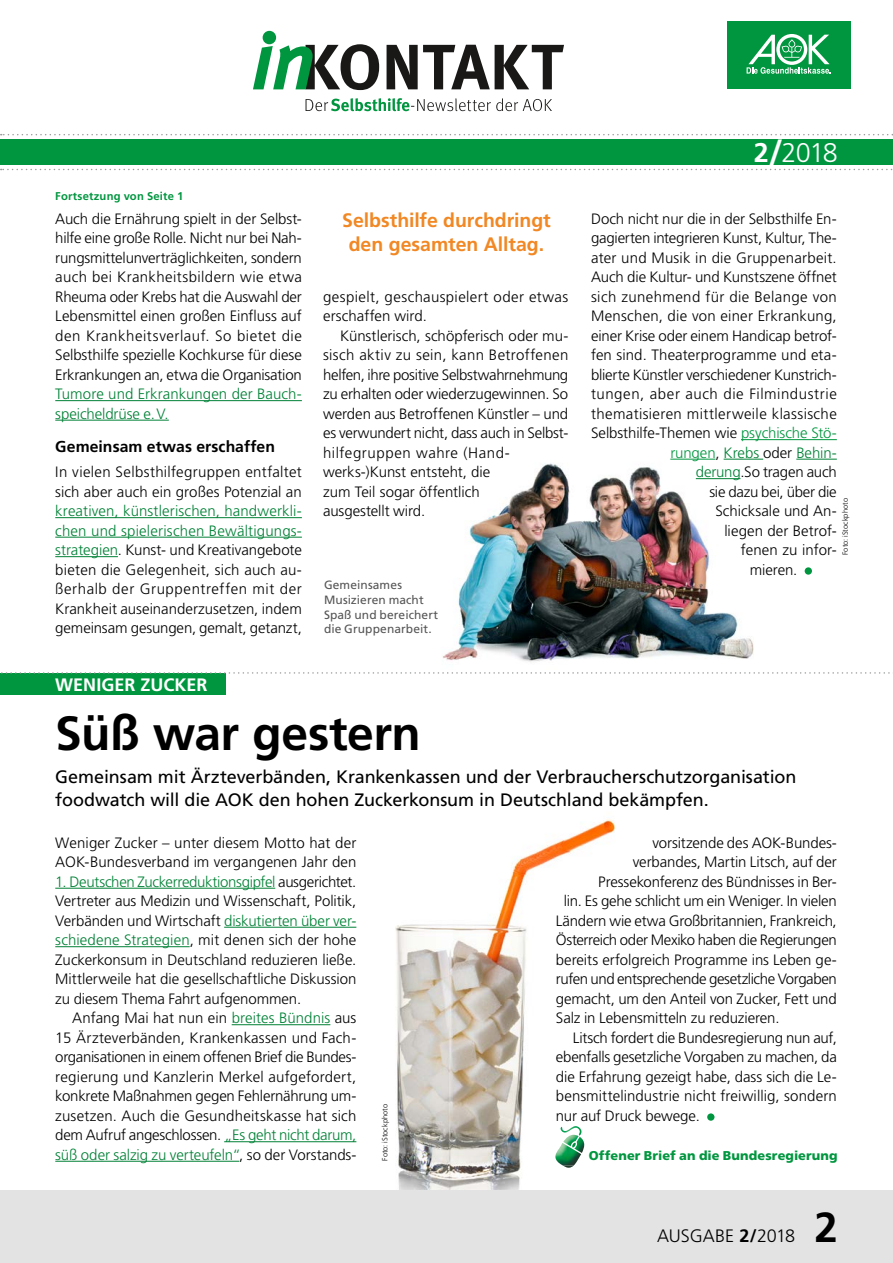
<style>
.page{position:relative;width:893px;height:1263px;background:#fff}
.page>*{position:absolute;margin:0;border:0;box-sizing:border-box;transform-origin:0 0}
.h2_Head_A_26-30pt_groß{font:700 48px "Frutiger LT";letter-spacing:-.01em;color:#000}
.t1{font:700 42px "Frutiger LT";color:#000}
.t2{font:300 27px "Frutiger LT";color:#fff}
.t3{font:700 19.5px/24px "Frutiger LT";color:#f18824;text-align:center}
.P_Vorspann_A_Head_A_-_groß{font:18px/22.5px "Frutiger LT";letter-spacing:-.005em;color:#000}
.t4{font:300 18px "Frutiger LT";letter-spacing:-.005em;color:#000}
.h1_xx_RUBRIK_xx{font:700 18px "Frutiger LT";color:#fff}
.h3_-_Zwischenheadline_klein{font:700 15.75px "Frutiger LT";letter-spacing:.005em;color:#000}
.P_copy_BLOCK_oE{font:300 15px/19.5px "Frutiger LT";color:#000;text-align:justify}
.P_copy_BLOCK_mE{font:300 15px/19.5px "Frutiger LT";letter-spacing:-.01em;color:#000;text-align:justify}
.P_copy_BLOCK_oE-2{font:300 15px/19.5px "Frutiger LT";letter-spacing:.025em;color:#000}
.P_copy_BLOCK_mE-2{font:300 15px "Frutiger LT";letter-spacing:-.03em;color:#000}
.P_copy_BLOCK_oE-3{font:300 15px "Frutiger LT";letter-spacing:.035em;color:#000}
.P_copy_BLOCK_oE-4{font:300 15px "Frutiger LT";letter-spacing:-.005em;color:#008136}
.P_3_Web_grün_bold{font:900 12.75px "Frutiger LT";letter-spacing:.01em;color:#00963f}
.P_BU{font:12px/14.7px "Frutiger LT";letter-spacing:.005em;color:#565656}
.t5{font:700 11.25px "Frutiger LT";letter-spacing:.015em;color:#00963f}
.t6{font:300 7.5px "Frutiger LT";letter-spacing:.005em;color:#000}
.s1{color:#008136}
.s2{font-weight:700}
.s3{font-weight:700;font-size:36px}
.s4{color:#00963f}
.s5{color:#000}
</style>
<div class="page">
<div style="left:0;top:1191px;width:893px;height:72px;background:#e3e3e3"></div>
<svg style="left:1px;top:169px;width:892px;height:1px"></svg>
<div style="left:0;top:139px;width:893px;height:26px;background:#00963f"></div>
<svg style="left:1px;top:134px;width:892px;height:1px"></svg>
<div style="left:727px;top:21px;width:123px;height:68px;background:#00963f"></div>
<svg style="left:747px;top:34px;width:84px;height:40px"></svg>
<svg style="left:306px;top:98px;width:246px;height:13px"></svg>
<svg style="left:253px;top:31px;width:311px;height:60px"></svg>
<img style="left:350px;top:819px;width:287px;height:372px">
<img style="left:442px;top:440px;width:332px;height:222px">
<hr style="left:55px;top:888px;width:220px;height:1px;background:#008136">
<hr style="left:224px;top:927px;width:132px;height:1px;background:#008136">
<hr style="left:55px;top:946px;width:135px;height:1px;background:#008136">
<hr style="left:232px;top:1024px;width:98px;height:1px;background:#008136">
<hr style="left:224px;top:1141px;width:132px;height:1px;background:#008136">
<hr style="left:55px;top:1161px;width:184px;height:1px;background:#008136">
<div style="left:707px;top:1113px;width:7px;height:8px;background:#00963f;border-radius:50%"></div>
<div style="left:0;top:673px;width:225px;height:21px;background:#00963f"></div>
<svg style="left:1px;top:672px;width:889px;height:2px"></svg>
<hr style="left:55px;top:400px;width:247px;height:1px;background:#008136">
<hr style="left:55px;top:420px;width:114px;height:1px;background:#008136">
<hr style="left:55px;top:517px;width:247px;height:1px;background:#008136">
<hr style="left:55px;top:537px;width:247px;height:1px;background:#008136">
<hr style="left:55px;top:556px;width:63px;height:1px;background:#008136">
<hr style="left:741px;top:439px;width:96px;height:1px;background:#00963f">
<hr style="left:670px;top:459px;width:45px;height:1px;background:#00963f">
<hr style="left:724px;top:459px;width:39px;height:1px;background:#008136">
<hr style="left:796px;top:459px;width:41px;height:1px;background:#008136">
<hr style="left:696px;top:478px;width:44px;height:1px;background:#008136">
<div style="left:805px;top:567px;width:7px;height:8px;background:#00963f;border-radius:50%"></div>
<img style="left:555px;top:1126px;width:29px;height:42px">
<img style="left:561px;top:1126px;width:20px;height:9px">
<img style="left:563px;top:1135px;width:16px;height:8px">
<img style="left:574px;top:1137px;width:10px;height:16px">
<svg style="left:563px;top:1165px;width:11px;height:3px"></svg>
<img style="left:555px;top:1143px;width:26px;height:22px">
<p class="t5" style="left:55px;top:189px;width:130px">Fortsetzung von Seite 1</p>
<p class="P_copy_BLOCK_oE" style="left:55px;top:209px;width:248px">Auch die Ernährung spielt in der Selbst&shy;hilfe eine große Rolle. Nicht nur bei Nah&shy;rungsmittelunverträglichkeiten, sondern auch bei Krankheitsbildern wie etwa Rheuma oder Krebs hat die Auswahl der Lebensmittel einen großen Einfluss auf den Krankheitsverlauf. So bietet die Selbsthilfe spezielle Kochkurse für diese Erkrankungen an, etwa die Organisation <span class="s1">Tumore und Erkrankungen der Bauch&shy;speicheldrüse e.V.</span></p>
<h3 class="h3_-_Zwischenheadline_klein" style="left:55px;top:437px;width:221px">Gemeinsam etwas erschaffen</h3>
<p class="P_copy_BLOCK_oE" style="left:55px;top:462px;width:248px">In vielen Selbsthilfegruppen entfaltet sich aber auch ein großes Potenzial an <span class="s1">kreativen, künstlerischen, handwerkli&shy;chen und spielerischen Bewältigungs&shy;strategien</span>. Kunst- und Kreativangebote bieten die Gelegenheit, sich auch au&shy;ßerhalb der Gruppentreffen mit der Krankheit auseinanderzusetzen, indem gemeinsam gesungen, gemalt, getanzt,</p>
<h1 class="h1_xx_RUBRIK_xx" style="left:55px;top:674px;width:154px">WENIGER ZUCKER</h1>
<p class="t3" style="left:342px;top:208px;width:210px">Selbsthilfe durchdringt den gesamten Alltag.</p>
<p class="P_copy_BLOCK_oE-2" style="left:323px;top:287px;width:247px">gespielt, geschauspielert oder etwas erschaffen wird.</p>
<p class="P_copy_BLOCK_mE" style="left:323px;top:326px;width:247px;text-align:left;text-indent:17px">Künstlerisch, schöpferisch oder mu&shy;sisch aktiv zu sein, kann Betroffenen helfen, ihre positive Selbstwahrnehmung zu erhalten oder wiederzugewinnen. So werden aus Betroffenen Künstler – und es verwundert nicht, dass auch in Selbst&shy;hilfegruppen wahre (Hand&shy;werks-)Kunst entsteht, die<br>zum Teil sogar öffentlich<br>ausgestellt wird.</p>
<p class="P_BU" style="left:324px;top:578px;width:116px">Gemeinsames<br>Musizieren macht<br>Spaß und bereichert die Gruppenarbeit.</p>
<h3 class="t2" style="left:754px;top:137px;width:85px"><span class="s2">2</span><span class="s3">/</span>2018</h3>
<p class="P_copy_BLOCK_oE" style="left:591px;top:209px;width:247px">Doch nicht nur die in der Selbsthilfe En-</p>
<p class="P_copy_BLOCK_oE" style="left:591px;top:228px;width:247px">gagierten integrieren Kunst, Kultur, The-</p>
<p class="P_copy_BLOCK_oE" style="left:591px;top:248px;width:247px">ater und Musik in die Gruppenarbeit.</p>
<p class="P_copy_BLOCK_oE" style="left:591px;top:267px;width:247px">Auch die Kultur- und Kunstszene öffnet</p>
<p class="P_copy_BLOCK_oE-2" style="left:591px;top:287px;width:247px">sich zunehmend für die Belange von</p>
<p class="P_copy_BLOCK_oE" style="left:591px;top:306px;width:247px">Menschen, die von einer Erkrankung,</p>
<p class="P_copy_BLOCK_oE" style="left:591px;top:326px;width:247px">einer Krise oder einem Handicap betrof-</p>
<p class="P_copy_BLOCK_oE" style="left:591px;top:345px;width:246px">fen sind. Theaterprogramme und eta-</p>
<p class="P_copy_BLOCK_oE" style="left:591px;top:365px;width:247px">blierte Künstler verschiedener Kunstrich-</p>
<p class="P_copy_BLOCK_oE-3" style="left:591px;top:385px;width:247px">tungen, aber auch die Filmindustrie</p>
<p class="P_copy_BLOCK_oE-2" style="left:591px;top:404px;width:247px">thematisieren mittlerweile klassische</p>
<p class="P_copy_BLOCK_oE" style="left:591px;top:423px;width:247px">Selbsthilfe-Themen wie <span class="s4">psychische Stö-</span></p>
<p class="P_copy_BLOCK_oE-4" style="left:670px;top:444px;width:168px"><span class="s4">rungen</span><span class="s5">,</span> Krebs <span class="s5">oder</span> Behin-</p>
<p class="P_copy_BLOCK_oE" style="left:696px;top:462px;width:143px"><span class="s1">derung</span>.So tragen auch</p>
<p class="P_copy_BLOCK_oE" style="left:709px;top:482px;width:129px">sie dazu bei, über die</p>
<p class="P_copy_BLOCK_oE" style="left:715px;top:501px;width:123px">Schicksale und An-</p>
<p class="P_copy_BLOCK_oE" style="left:724px;top:521px;width:114px">liegen der Betrof-</p>
<p class="P_copy_BLOCK_oE" style="left:741px;top:540px;width:98px">fenen zu infor-</p>
<p class="P_copy_BLOCK_oE" style="left:750px;top:560px;width:49px">mieren.</p>
<p class="t6" style="left:841px;top:555px;width:58px;rotate:-90deg">Foto: iStockphoto</p>
<h2 class="h2_Head_A_26-30pt_groß" style="left:55px;top:705px;width:367px">Süß war gestern</h2>
<p class="P_Vorspann_A_Head_A_-_groß" style="left:55px;top:766px;width:743px">Gemeinsam mit Ärzteverbänden, Krankenkassen und der Verbraucherschutzorganisation foodwatch will die AOK den hohen Zuckerkonsum in Deutschland bekämpfen.</p>
<p class="P_copy_BLOCK_oE" style="left:55px;top:833px;width:303px">Weniger Zucker – unter diesem Motto hat der<br>AOK-Bundesverband im vergangenen Jahr den</p>
<p class="P_copy_BLOCK_oE" style="left:55px;top:872px;width:303px"><span class="s1">1. Deutschen Zuckerreduktionsgipfel</span> ausgerichtet.<br>Vertreter aus Medizin und Wissenschaft, Politik, Verbänden und Wirtschaft <span class="s1">diskutierten über ver&shy;schiedene Strategien</span>, mit denen sich der hohe Zuckerkonsum in Deutschland reduzieren ließe.<br>Mittlerweile hat die gesellschaftliche Diskussion zu diesem Thema Fahrt aufgenommen.</p>
<p class="P_copy_BLOCK_mE" style="left:55px;top:1008px;width:303px;text-indent:17px">Anfang Mai hat nun ein <span class="s1">breites Bündnis</span> aus 15 Ärzteverbänden, Krankenkassen und Fach&shy;organisationen in einem offenen Brief die Bundes&shy;regierung und Kanzlerin Merkel aufgefordert, konkrete Maßnahmen gegen Fehlernährung um&shy;zusetzen. Auch die Gesundheitskasse hat sich dem Aufruf angeschlossen. <span class="s1">„Es geht nicht darum, süß oder salzig zu verteufeln“</span>, so der Vorstands-</p>
<p class="P_copy_BLOCK_mE" style="left:652px;top:833px;width:186px">vorsitzende des AOK-Bundes-</p>
<p class="P_copy_BLOCK_mE" style="left:633px;top:852px;width:206px">verbandes, Martin Litsch, auf der</p>
<p class="P_copy_BLOCK_mE" style="left:598px;top:872px;width:240px">Pressekonferenz des Bündnisses in Ber-</p>
<p class="P_copy_BLOCK_mE" style="left:564px;top:891px;width:275px">lin. Es gehe schlicht um ein Weniger. In vielen</p>
<p class="P_copy_BLOCK_mE" style="left:556px;top:911px;width:282px">Ländern wie etwa Großbritannien, Frankreich,</p>
<p class="P_copy_BLOCK_mE" style="left:556px;top:930px;width:282px">Österreich oder Mexiko haben die Regierungen</p>
<p class="P_copy_BLOCK_mE" style="left:556px;top:950px;width:282px">bereits erfolgreich Programme ins Leben ge-</p>
<p class="P_copy_BLOCK_mE-2" style="left:556px;top:970px;width:282px">rufen und entsprechende gesetzliche Vorgaben</p>
<p class="P_copy_BLOCK_mE" style="left:556px;top:989px;width:282px">gemacht, um den Anteil von Zucker, Fett und</p>
<p class="P_copy_BLOCK_mE" style="left:556px;top:1008px;width:225px">Salz in Lebensmitteln zu reduzieren.</p>
<p class="P_copy_BLOCK_mE" style="left:556px;top:1028px;width:283px;text-indent:17px">Litsch fordert die Bundesregierung nun auf, ebenfalls gesetzliche Vorgaben zu machen, da die Erfahrung gezeigt habe, dass sich die Le&shy;bensmittelindustrie nicht freiwillig, sondern nur auf Druck bewege.</p>
<p class="t6" style="left:381px;top:1161px;width:58px;rotate:-90deg">Foto: iStockphoto</p>
<p class="P_3_Web_grün_bold" style="left:589px;top:1147px;width:250px">Offener Brief an die Bundesregierung</p>
<p class="t4" style="left:657px;top:1225px;width:139px">AUSGABE <span class="s2">2/</span>2018</p>
<h2 class="t1" style="left:814px;top:1202px;width:25px">2</h2>
</div>
